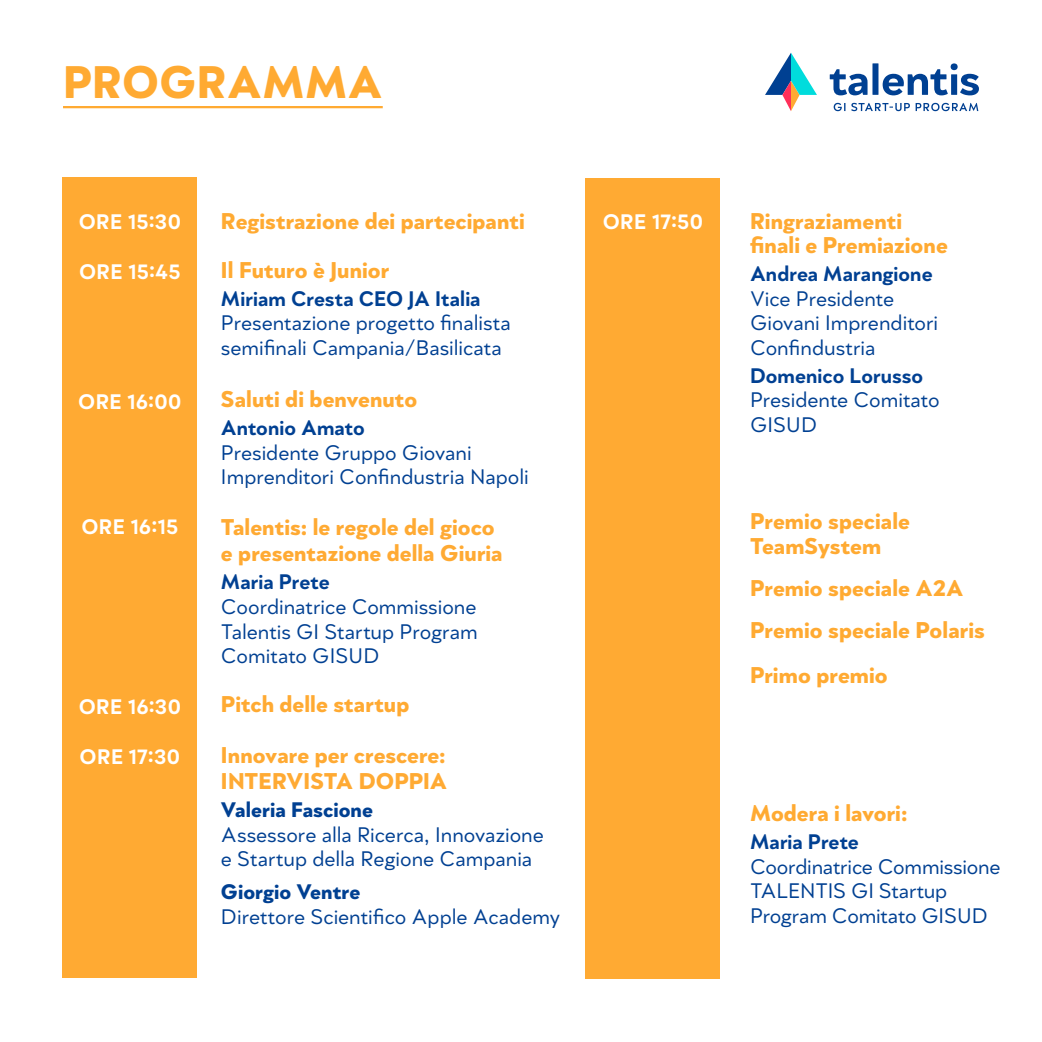
<style>
.page{position:relative;width:1042px;height:1042px;background:#fff}
.page>*{position:absolute;margin:0;border:0;box-sizing:border-box;transform-origin:0 0}
.t1{font:700 45.5px "Rapor";letter-spacing:.01em;color:#ffaa32}
.t2{font:700 22.75px/24.5px "Rapor";color:#ffaa32}
.t3{font:700 22.75px/26.2px "Rapor";color:#fa3}
.t4{font:21px/24.5px "Rapor";letter-spacing:-.005em;color:#004092}
.t5{font:600 21px "Rapor";color:#004092}
.t6{font:600 21px "Rapor";letter-spacing:.015em;color:#fff}
.t7{font:700 21px "Rapor";color:#004092}
</style>
<div class="page">
<div style="left:62px;top:177px;width:135px;height:800px;background:#fa3"></div>
<div style="left:585px;top:179px;width:135px;height:800px;background:#fa3"></div>
<svg style="left:765px;top:53px;width:52px;height:58px"></svg>
<svg style="left:833px;top:103px;width:12px;height:8px"></svg>
<svg style="left:851px;top:103px;width:127px;height:8px"></svg>
<svg style="left:830px;top:69px;width:37px;height:26px"></svg>
<svg style="left:882px;top:63px;width:97px;height:32px"></svg>
<div style="left:872px;top:63px;width:6px;height:32px;background:#004092"></div>
<hr style="left:63px;top:106px;width:320px;height:2px;background:#ffaa32">
<h1 class="t1" style="left:63px;top:54px;width:321px">PROGRAMMA</h1>
<p class="t6" style="left:79px;top:208px;width:104px">ORE 15:30</p>
<p class="t2" style="left:221px;top:196px;width:305px;line-height:49px">Registrazione dei partecipanti<br>Il Futuro è Junior</p>
<p class="t5" style="left:221px;top:285px;width:261px">Miriam Cresta CEO JA Italia</p>
<p class="t4" style="left:221px;top:310px;width:291px">Presentazione progetto finalista semifinali Campania/Basilicata</p>
<p class="t3" style="left:221px;top:386px;width:198px">Saluti di benvenuto</p>
<p class="t5" style="left:221px;top:415px;width:145px">Antonio Amato</p>
<p class="t4" style="left:221px;top:440px;width:309px">Presidente Gruppo Giovani<br>Imprenditori Confindustria Napoli</p>
<p class="t3" style="left:221px;top:513px;width:283px">Talentis: le regole del gioco e presentazione della Giuria</p>
<p class="t5" style="left:221px;top:569px;width:110px">Maria Prete</p>
<p class="t4" style="left:221px;top:594px;width:258px;text-align:justify">Coordinatrice Commissione Talentis GI Startup Program Comitato GISUD</p>
<p class="t2" style="left:221px;top:691px;width:190px">Pitch delle startup</p>
<p class="t3" style="left:221px;top:741px;width:228px">Innovare per crescere:<br>INTERVISTA DOPPIA</p>
<p class="t7" style="left:221px;top:796px;width:154px">Valeria Fascione</p>
<p class="t4" style="left:221px;top:821px;width:324px">Assessore alla Ricerca, Innovazione e Startup della Regione Campania</p>
<p class="t7" style="left:221px;top:879px;width:141px">Giorgio Ventre</p>
<p class="t4" style="left:221px;top:904px;width:341px">Direttore Scientifico Apple Academy</p>
<p class="t6" style="left:79px;top:259px;width:103px">ORE 15:45</p>
<p class="t6" style="left:78px;top:388px;width:105px">ORE 16:00</p>
<p class="t6" style="left:81px;top:513px;width:98px">ORE 16:15</p>
<p class="t6" style="left:79px;top:693px;width:104px">ORE 16:30</p>
<p class="t6" style="left:80px;top:744px;width:102px">ORE 17:30</p>
<p class="t6" style="left:603px;top:208px;width:102px">ORE 17:50</p>
<p class="t2" style="left:750px;top:208px;width:199px">Ringraziamenti finali e Premiazione</p>
<p class="t5" style="left:750px;top:261px;width:184px">Andrea Marangione</p>
<p class="t4" style="left:750px;top:286px;width:190px">Vice Presidente<br>Giovani Imprenditori<br>Confindustria</p>
<p class="t5" style="left:750px;top:362px;width:174px">Domenico Lorusso</p>
<p class="t4" style="left:750px;top:387px;width:191px">Presidente Comitato<br>GISUD</p>
<p class="t2" style="left:750px;top:508px;width:161px">Premio speciale<br>TeamSystem</p>
<p class="t2" style="left:750px;top:566px;width:236px;line-height:42px">Premio speciale A2A<br>Premio speciale Polaris</p>
<p class="t2" style="left:750px;top:662px;width:139px">Primo premio</p>
<p class="t2" style="left:750px;top:800px;width:159px">Modera i lavori:</p>
<p class="t5" style="left:750px;top:829px;width:110px">Maria Prete</p>
<p class="t4" style="left:750px;top:854px;width:252px">Coordinatrice Commissione<br>TALENTIS GI Startup<br>Program Comitato GISUD</p>
</div>
